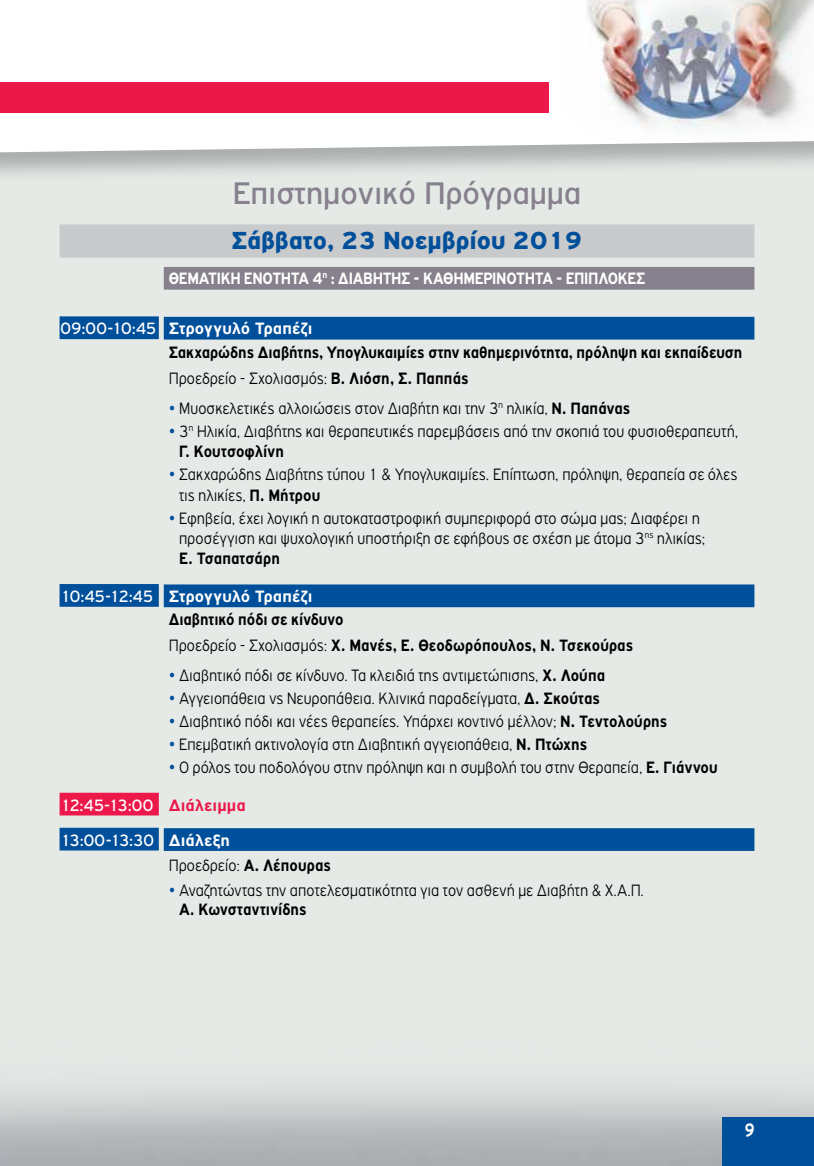
<style>
.page{position:relative;width:814px;height:1166px;background:#e5eae7}
.page>*{position:absolute;margin:0;border:0;box-sizing:border-box;transform-origin:0 0}
.t1{font:33.25px "PF Highway Gothic";color:#86818c}
.t2{font:900 26.25px "PF Highway Gothic";color:#004f9a}
.t3{font:300 17.5px/20.3px "PF Highway Gothic";letter-spacing:.005em;color:#000;scale:.9 1}
.t4{font:700 17.5px/24.8px "PF Highway Gothic";color:#000;scale:.9 1}
.t5{font:700 17.5px "PF Highway Gothic";letter-spacing:-.01em;color:#fff;scale:.89 1}
.t6{font:17.5px/25.4px "PF Highway Gothic";letter-spacing:-.05em;color:#fff;scale:.95 1}
.t7{font:700 16.62px "Comic Sans MS";color:#fff;scale:.92 1}
.s1{font-weight:400;color:#fff}
.s2{color:#fff}
.s3{font-weight:300}
.s4{font-weight:400;color:#004f9a}
.s5{font-weight:700}
.s6{font-weight:700;color:#ed184a}
.s7{font-weight:300;color:#000}
.s8{font-weight:700;color:#000}
</style>
<div class="page">
<div style="left:0;top:0;width:814px;height:195px;background:#000;opacity:.26"></div>
<svg style="left:0;top:0;width:814px;height:164px;background:#f2f3f2"></svg>
<img style="left:561px;top:0;width:253px;height:141px">
<div style="left:722px;top:1117px;width:92px;height:49px;background:#004f9a"></div>
<div style="left:0;top:82px;width:548px;height:31px;background:#ed184a"></div>
<div style="left:60px;top:224px;width:694px;height:34px;background:#c9cacc"></div>
<div style="left:164px;top:267px;width:590px;height:23px;background:#86818c"></div>
<div style="left:60px;top:316px;width:99px;height:23px;background:#004f9a"></div>
<div style="left:164px;top:317px;width:590px;height:22px;background:#004f9a"></div>
<div style="left:60px;top:584px;width:99px;height:23px;background:#004f9a"></div>
<div style="left:164px;top:584px;width:590px;height:23px;background:#004f9a"></div>
<div style="left:60px;top:793px;width:99px;height:22px;background:#ed184a"></div>
<div style="left:60px;top:828px;width:99px;height:22px;background:#004f9a"></div>
<div style="left:164px;top:828px;width:590px;height:23px;background:#004f9a"></div>
<h1 class="t1" style="left:233px;top:176px;width:350px">Eπιστημονικό Πρόγραμμα</h1>
<h2 class="t2" style="left:231px;top:226px;width:352px">Σάββατο, 23 Νοεμβρίου 2019</h2>
<p class="t5" style="left:169px;top:269px;width:537px">ΘΕΜΑΤΙΚΉ ΕΝΌΤΗΤΑ 4<sup>η</sup> : ΔΙΑΒΉΤΗΣ - ΚΑΘΗΜΕΡΙΝΌΤΗΤΑ - ΕΠΙΠΛΟΚΈΣ</p>
<p class="t4" style="left:169px;top:316px;width:638px;text-indent:-108px"><span class="s1">09:00-10:45</span> <span class="s2">Στρογγυλό Τραπέζι<br></span>Σακχαρώδης Διαβήτης, Υπογλυκαιμίες στην καθημερινότητα, πρόληψη και εκπαίδευση<br><span class="s3">Προεδρείο - Σχολιασμός:</span> Β. Λιόση, Σ. Παππάς</p>
<p class="t3" style="left:169px;top:398px;width:514px"><span class="s4">•</span> Μυοσκελετικές αλλοιώσεις στον Διαβήτη και την 3<sup>η</sup> ηλικία, <span class="s5">Ν. Παπάνας</span></p>
<p class="t3" style="left:179px;top:421px;width:622px;text-indent:-10px"><span class="s4">•</span> 3<sup>η</sup> Ηλικία, Διαβήτης και θεραπευτικές παρεμβάσεις από την σκοπιά του φυσιοθεραπευτή,<br><span class="s5">Γ. Κουτσοφλίνη</span></p>
<p class="t3" style="left:179px;top:464px;width:621px;text-indent:-10px"><span class="s4">•</span> Σακχαρώδης Διαβήτης τύπου 1 &amp; Υπογλυκαιμίες. Επίπτωση, πρόληψη, θεραπεία σε όλες τις ηλικίες, <span class="s5">Π. Μήτρου</span></p>
<p class="t3" style="left:179px;top:508px;width:586px;text-indent:-10px"><span class="s4">•</span> Εφηβεία, έχει λογική η αυτοκαταστροφική συμπεριφορά στο σώμα μας; Διαφέρει η προσέγγιση και ψυχολογική υποστήριξη σε εφήβους σε σχέση με άτομα 3<sup>ης</sup> ηλικίας;<br><span class="s5">Ε. Τσαπατσάρη</span></p>
<p class="t4" style="left:169px;top:584px;width:196px;line-height:23.4px;text-indent:-108px"><span class="s1">10:45-12:45</span> <span class="s2">Στρογγυλό Τραπέζι<br></span>Διαβητικό πόδι σε κίνδυνο</p>
<p class="t4" style="left:169px;top:632px;width:517px"><span class="s3">Προεδρείο - Σχολιασμός:</span> Χ. Μανές, Ε. Θεοδωρόπουλος, Ν. Τσεκούρας</p>
<p class="t3" style="left:169px;top:665px;width:486px"><span class="s4">•</span> Διαβητικό πόδι σε κίνδυνο. Τα κλειδιά της αντιμετώπισης, <span class="s5">Χ. Λούπα</span></p>
<p class="t3" style="left:169px;top:688px;width:480px"><span class="s4">•</span> Αγγειοπάθεια vs Νευροπάθεια. Κλινικά παραδείγματα, <span class="s5">Δ. Σκούτας</span></p>
<p class="t3" style="left:169px;top:711px;width:555px"><span class="s4">•</span> Διαβητικό πόδι και νέες θεραπείες. Υπάρχει κοντινό μέλλον; <span class="s5">Ν. Τεντολούρης</span></p>
<p class="t3" style="left:169px;top:734px;width:466px"><span class="s4">•</span> Επεμβατική ακτινολογία στη Διαβητική αγγειοπάθεια, <span class="s5">Ν. Πτώχης</span></p>
<p class="t3" style="left:61px;top:748px;width:731px;line-height:37.4px;text-indent:108px"><span class="s4">•</span> Ο ρόλος του ποδολόγου στην πρόληψη και η συμβολή του στην Θεραπεία, <span class="s5">Ε. Γιάννου<br></span><span class="s1">12:45-13:00</span> <span class="s6">Διάλειμμα</span></p>
<p class="t6" style="left:169px;top:827px;width:172px;text-indent:-108px">13:00-13:30 <span class="s5">Διάλεξη<br></span><span class="s7">Προεδρείο:</span> <span class="s8">Α. Λέπουρας</span></p>
<p class="t3" style="left:179px;top:881px;width:518px;line-height:18.6px;text-indent:-10px"><span class="s4">•</span> Αναζητώντας την αποτελεσματικότητα για τον ασθενή με Διαβήτη &amp; Χ.Α.Π.<br><span class="s5">Α. Κωνσταντινίδης</span></p>
<p class="t7" style="left:745px;top:1117px;width:12px">9</p>
</div>
